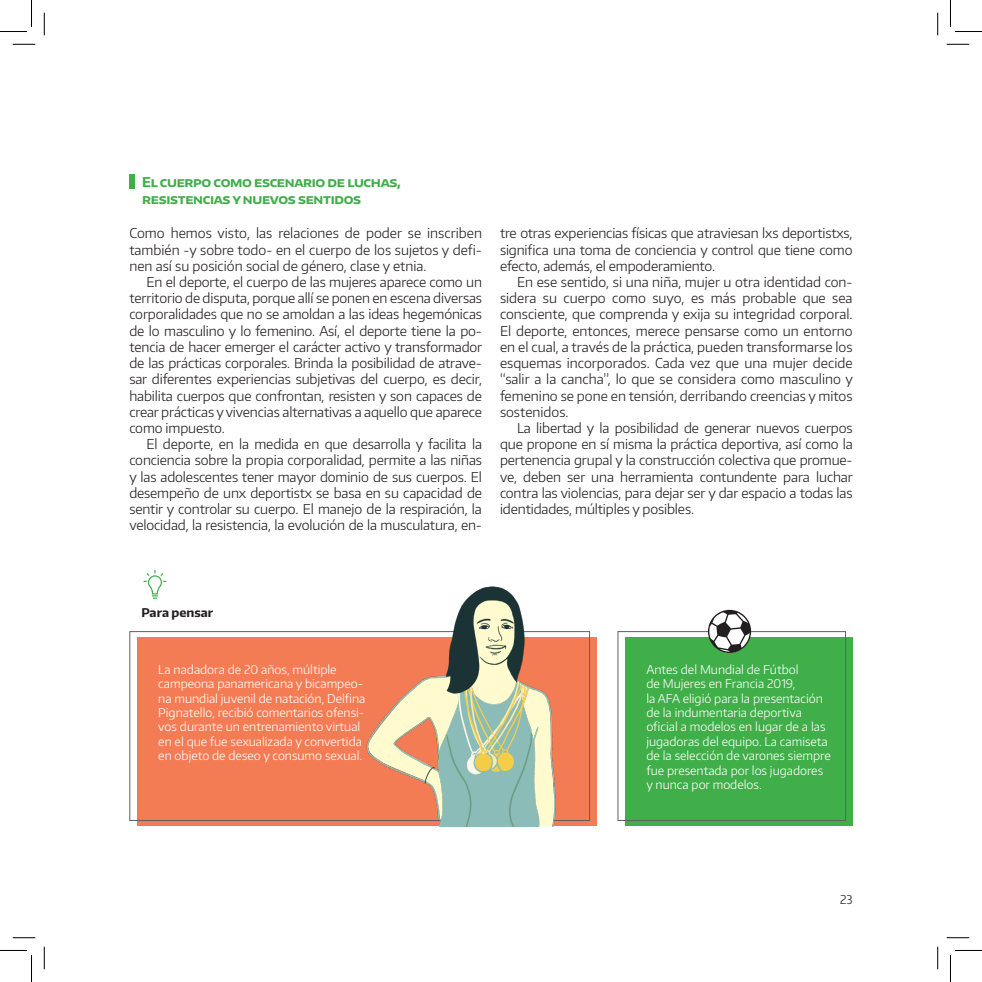
<style>
.page{position:relative;width:982px;height:982px;background:#fff}
.page>*{position:absolute;margin:0;border:0;box-sizing:border-box;transform-origin:0 0}
.tx{font:300 13.5px/16.2px "Encode Sans";letter-spacing:-.01em;color:#231f20;text-align:justify}
.tx_inicio{font:300 13.5px/16.2px "Encode Sans";color:#231f20;text-align:justify}
.Tit_N2{font:700 13.5px "Encode Sans";letter-spacing:-.025em;color:#40ae49}
.tx_inicio-2{font:300 12px/14.4px "Encode Sans";color:#fff}
.tx_inicio-3{font:700 12px "Encode Sans";color:#231f20}
.t1{font:300 12px "Encode Sans";color:#231f20}
</style>
<div class="page">
<svg style="left:143px;top:570px;width:23px;height:28px"></svg>
<div style="left:137px;top:637px;width:459px;height:189px;background:#f47c54"></div>
<div style="left:625px;top:637px;width:227px;height:189px;background:#40ae49"></div>
<div style="left:617px;top:631px;width:229px;height:189px;border:1px solid #606060"></div>
<div style="left:129px;top:175px;width:6px;height:14px;background:#40ae49"></div>
<img style="left:360px;top:586px;width:225px;height:240px">
<svg style="left:708px;top:610px;width:43px;height:43px"></svg>
<svg style="left:13px;top:44px;width:22px;height:1px"></svg>
<svg style="left:946px;top:44px;width:23px;height:1px"></svg>
<svg style="left:13px;top:937px;width:22px;height:1px"></svg>
<svg style="left:946px;top:937px;width:23px;height:1px"></svg>
<svg style="left:44px;top:13px;width:1px;height:22px"></svg>
<svg style="left:44px;top:946px;width:1px;height:23px"></svg>
<svg style="left:937px;top:13px;width:1px;height:22px"></svg>
<svg style="left:937px;top:946px;width:1px;height:23px"></svg>
<svg style="left:0;top:0;width:32px;height:32px"></svg>
<svg style="left:0;top:950px;width:32px;height:31px"></svg>
<svg style="left:950px;top:0;width:31px;height:32px"></svg>
<svg style="left:950px;top:950px;width:31px;height:31px"></svg>
<p class="Tit_N2" style="left:142px;top:173px;width:260px">El cuerpo como escenario de luchas,</p>
<p class="Tit_N2" style="left:142px;top:190px;width:220px">resistencias y nuevos sentidos</p>
<p class="tx_inicio" style="left:129px;top:225px;width:354px">Como hemos visto, las relaciones de poder se inscriben también -y sobre todo- en el cuerpo de los sujetos y defi&shy;nen así su posición social de género, clase y etnia.</p>
<p class="tx" style="left:129px;top:273px;width:354px;text-indent:17px">En el deporte, el cuerpo de las mujeres aparece como un territorio de disputa, porque allí se ponen en escena diversas corporalidades que no se amoldan a las ideas hegemónicas de lo masculino y lo femenino. Así, el deporte tiene la po&shy;tencia de hacer emerger el carácter activo y transformador de las prácticas corporales. Brinda la posibilidad de atrave&shy;sar diferentes experiencias subjetivas del cuerpo, es decir, habilita cuerpos que confrontan, resisten y son capaces de crear prácticas y vivencias alternativas a aquello que aparece como impuesto.</p>
<p class="tx" style="left:129px;top:435px;width:354px;text-indent:17px">El deporte, en la medida en que desarrolla y facilita la conciencia sobre la propia corporalidad, permite a las niñas y las adolescentes tener mayor dominio de sus cuerpos. El desempeño de unx deportistx se basa en su capacidad de sentir y controlar su cuerpo. El manejo de la respiración, la velocidad, la resistencia, la evolución de la musculatura, en-</p>
<p class="tx" style="left:500px;top:225px;width:354px">tre otras experiencias físicas que atraviesan lxs deportistxs, significa una toma de conciencia y control que tiene como efecto, además, el empoderamiento.</p>
<p class="tx" style="left:500px;top:273px;width:354px;text-indent:17px">En ese sentido, si una niña, mujer u otra identidad con&shy;sidera su cuerpo como suyo, es más probable que sea consciente, que comprenda y exija su integridad corporal.<br>El deporte, entonces, merece pensarse como un entorno en el cual, a través de la práctica, pueden transformarse los esquemas incorporados. Cada vez que una mujer decide “salir a la cancha”, lo que se considera como masculino y femenino se pone en tensión, derribando creencias y mitos sostenidos.</p>
<p class="tx" style="left:500px;top:419px;width:354px;text-indent:17px">La libertad y la posibilidad de generar nuevos cuerpos que propone en sí misma la práctica deportiva, así como la pertenencia grupal y la construcción colectiva que promue&shy;ve, deben ser una herramienta contundente para luchar contra las violencias, para dejar ser y dar espacio a todas las identidades, múltiples y posibles.</p>
<p class="tx_inicio-3" style="left:141px;top:605px;width:73px">Para pensar</p>
<p class="tx_inicio-2" style="left:158px;top:661px;width:209px">La nadadora de 20 años, múltiple campeona panamericana y bicampeo&shy;na mundial juvenil de natación, Delfina Pignatello, recibió comentarios ofensi&shy;vos durante un entrenamiento virtual en el que fue sexualizada y convertida en objeto de deseo y consumo sexual.</p>
<p class="tx_inicio-2" style="left:646px;top:661px;width:153px">Antes del Mundial de Fútbol</p>
<p class="tx_inicio-2" style="left:646px;top:676px;width:151px">de Mujeres en Francia 2019,</p>
<p class="tx_inicio-2" style="left:646px;top:690px;width:186px">la AFA eligió para la presentación de la indumentaria deportiva oficial a modelos en lugar de a las jugadoras del equipo. La camiseta de la selección de varones siempre fue presentada por los jugadores</p>
<p class="tx_inicio-2" style="left:646px;top:776px;width:117px">y nunca por modelos.</p>
<p class="t1" style="left:840px;top:891px;width:14px">23</p>
</div>
